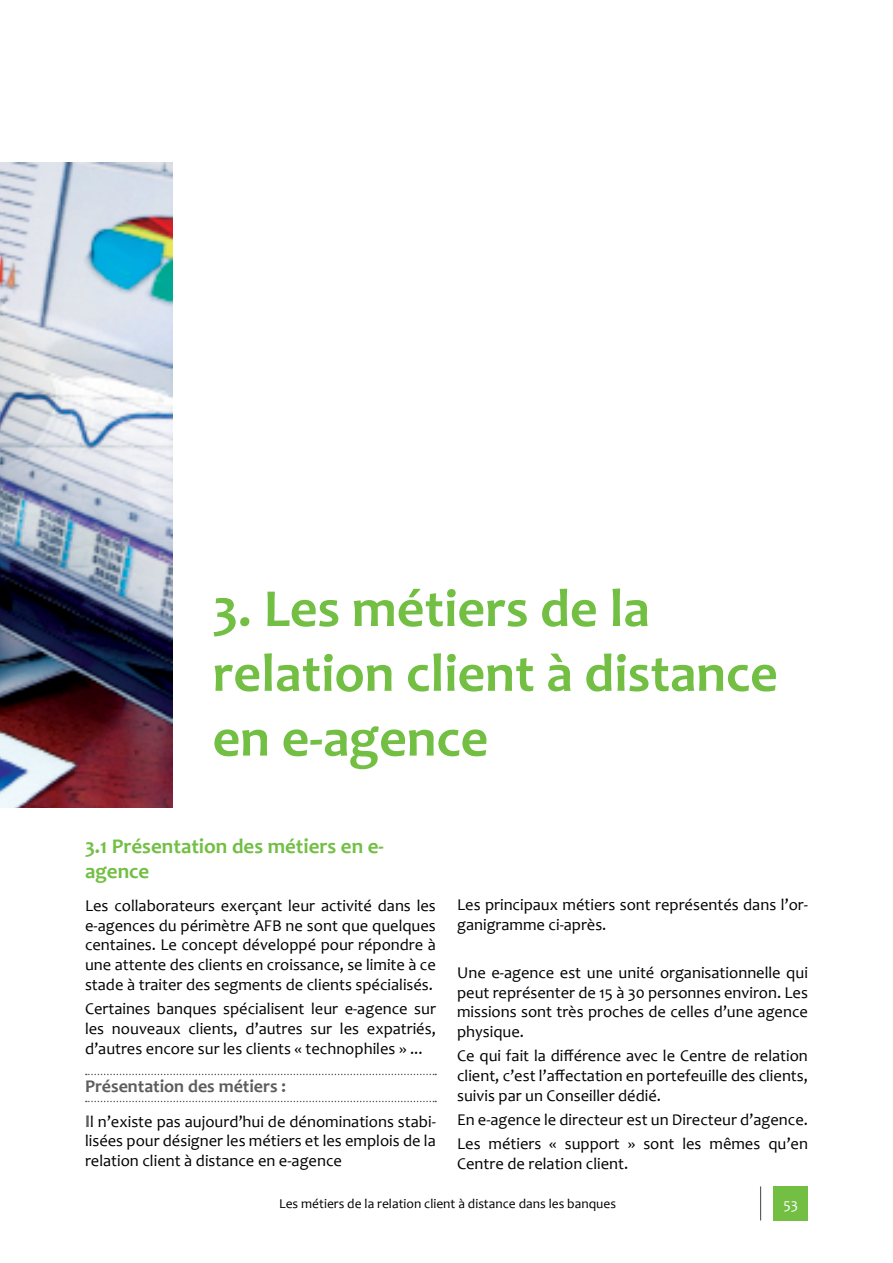
<style>
.page{position:relative;width:893px;height:1263px;background:#fff}
.page>*{position:absolute;margin:0;border:0;box-sizing:border-box;transform-origin:0 0}
.t1{font:700 54px/64.8px "Candara";color:#72bf44}
.t2{font:700 21px/25.2px "Candara";color:#72bf44}
.t3{font:700 18px "Candara";color:#5d5d60}
.t4{font:16.5px/19.8px "Candara";color:#000;text-align:justify}
.t5{font:15px "Candara";color:#fff}
.t6{font:13.5px "Candara";color:#000}
.s1{font-weight:700;font-size:18px;color:#5d5d60}
</style>
<div class="page">
<div style="left:774px;top:1186px;width:34px;height:34px;background:#72bf44"></div>
<hr style="left:760px;top:1186px;width:1px;height:34px;background:#5d5d60">
<svg style="left:86px;top:1074px;width:350px;height:1px"></svg>
<svg style="left:86px;top:1101px;width:350px;height:1px"></svg>
<img style="left:0;top:163px;width:172px;height:645px">
<h1 class="t1" style="left:213px;top:575px;width:567px">3. Les métiers de la relation client à distance en e-agence</h1>
<p class="t2" style="left:85px;top:833px;width:300px">3.1 Présentation des métiers en e&shy;agence</p>
<p class="t4" style="left:85px;top:895px;width:352px">Les collaborateurs exerçant leur activité dans les e-agences du périmètre AFB ne sont que quelques centaines. Le concept développé pour répondre à une attente des clients en croissance, se limite à ce stade à traiter des segments de clients spécialisés.</p>
<p class="t4" style="left:85px;top:998px;width:352px">Certaines banques spécialisent leur e-agence sur les nouveaux clients, d’autres sur les expatriés, d’autres encore sur les clients « technophiles » ...</p>
<p class="t3" style="left:85px;top:1075px;width:202px">Présentation des métiers :</p>
<p class="t4" style="left:85px;top:1111px;width:352px"><span class="s1">I</span>l n’existe pas aujourd’hui de dénominations stabi&shy;lisées pour désigner les métiers et les emplois de la relation client à distance en e-agence</p>
<p class="t4" style="left:457px;top:894px;width:352px">Les principaux métiers sont représentés dans l’or&shy;ganigramme ci-après.</p>
<p class="t4" style="left:457px;top:962px;width:352px">Une e-agence est une unité organisationnelle qui peut représenter de 15 à 30 personnes environ. Les missions sont très proches de celles d’une agence physique.</p>
<p class="t4" style="left:457px;top:1046px;width:352px">Ce qui fait la différence avec le Centre de relation client, c’est l’affectation en portefeuille des clients, suivis par un Conseiller dédié.</p>
<p class="t4" style="left:457px;top:1107px;width:352px;line-height:24px">En e-agence le directeur est un Directeur d’agence.<br>Les métiers « support » sont les mêmes qu’en</p>
<p class="t4" style="left:457px;top:1153px;width:173px">Centre de relation client.</p>
<p class="t6" style="left:279px;top:1195px;width:338px">Les métiers de la relation client à distance dans les banques</p>
<p class="t5" style="left:784px;top:1194px;width:16px">53</p>
</div>
